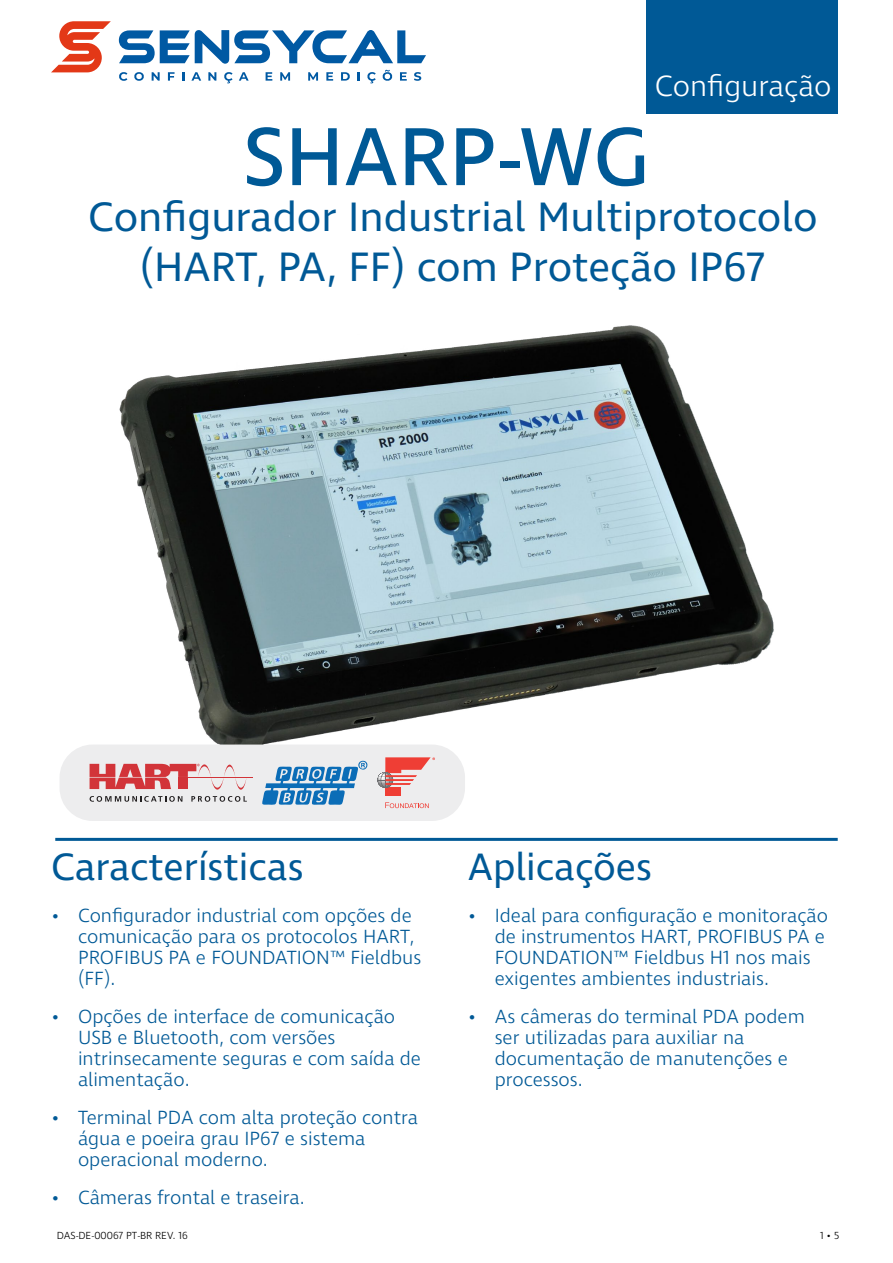
<style>
.page{position:relative;width:893px;height:1263px;background:#fff}
.page>*{position:absolute;margin:0;border:0;box-sizing:border-box;transform-origin:0 0}
.t1{font:84px "Ingra";color:#005996}
.t2{font:42px/50.4px "Ingra";color:#005996;text-align:center}
.t3{font:39px "Ingra";color:#005996}
.t4{font:300 30px "Ingra";color:#fff}
.t5{font:300 19.5px/21px "Ingra";color:#005996}
.t6{font:300 10.5px "Ingra";color:#000}
</style>
<div class="page">
<svg style="left:119px;top:72px;width:8px;height:9px"></svg>
<svg style="left:134px;top:72px;width:10px;height:9px"></svg>
<svg style="left:152px;top:72px;width:8px;height:9px"></svg>
<svg style="left:168px;top:72px;width:7px;height:9px"></svg>
<svg style="left:182px;top:72px;width:2px;height:9px"></svg>
<svg style="left:191px;top:72px;width:10px;height:9px"></svg>
<svg style="left:208px;top:72px;width:8px;height:9px"></svg>
<svg style="left:224px;top:72px;width:9px;height:11px"></svg>
<svg style="left:239px;top:72px;width:10px;height:9px"></svg>
<svg style="left:266px;top:72px;width:6px;height:9px"></svg>
<svg style="left:280px;top:72px;width:10px;height:9px"></svg>
<svg style="left:308px;top:72px;width:10px;height:9px"></svg>
<svg style="left:326px;top:72px;width:7px;height:9px"></svg>
<svg style="left:341px;top:72px;width:9px;height:9px"></svg>
<svg style="left:358px;top:72px;width:2px;height:9px"></svg>
<svg style="left:367px;top:72px;width:9px;height:11px"></svg>
<svg style="left:382px;top:70px;width:10px;height:11px"></svg>
<svg style="left:400px;top:72px;width:7px;height:9px"></svg>
<svg style="left:414px;top:72px;width:7px;height:9px"></svg>
<svg style="left:119px;top:30px;width:307px;height:34px"></svg>
<svg style="left:51px;top:21px;width:60px;height:51px"></svg>
<hr style="left:55px;top:838px;width:783px;height:3px;background:#005996">
<div style="left:646px;top:0;width:192px;height:114px;background:#005996"></div>
<img style="left:119px;top:325px;width:655px;height:419px">
<div style="left:60px;top:744px;width:405px;height:77px;background:#ededee;border-radius:33px"></div>
<div style="left:385px;top:787px;width:16px;height:9px;background:#ef3e35"></div>
<svg style="left:378px;top:757px;width:57px;height:31px"></svg>
<svg style="left:385px;top:802px;width:44px;height:6px"></svg>
<hr style="left:188px;top:777px;width:64px;height:1px;background:#d23439">
<svg style="left:90px;top:796px;width:92px;height:6px"></svg>
<svg style="left:191px;top:796px;width:56px;height:6px"></svg>
<svg style="left:90px;top:764px;width:157px;height:26px"></svg>
<svg style="left:262px;top:760px;width:106px;height:45px"></svg>
<h3 class="t4" style="left:655px;top:67px;width:178px">Configuração</h3>
<h1 class="t1" style="left:243px;top:105px;width:408px">SHARP-WG</h1>
<h2 class="t2" style="left:88px;top:194px;width:731px">Configurador Industrial Multiprotocolo (HART, PA, FF) com Proteção IP67</h2>
<h3 class="t3" style="left:51px;top:842px;width:254px">Características</h3>
<p class="t5" style="left:78px;top:906px;width:345px;text-indent:-27px">• Configurador industrial com opções de comunicação para os protocolos HART,<br>PROFIBUS PA e FOUNDATION™ Fieldbus (FF).</p>
<p class="t5" style="left:78px;top:1007px;width:344px;text-indent:-27px">• Opções de interface de comunicação<br>USB e Bluetooth, com versões intrinsecamente seguras e com saída de alimentação.</p>
<p class="t5" style="left:78px;top:1108px;width:341px;text-indent:-27px">• Terminal PDA com alta proteção contra água e poeira grau IP67 e sistema operacional moderno.</p>
<p class="t5" style="left:51px;top:1188px;width:255px">• Câmeras frontal e traseira.</p>
<h3 class="t3" style="left:468px;top:842px;width:186px">Aplicações</h3>
<p class="t5" style="left:495px;top:906px;width:335px;text-indent:-27px">• Ideal para configuração e monitoração de instrumentos HART, PROFIBUS PA e FOUNDATION™ Fieldbus H1 nos mais exigentes ambientes industriais.</p>
<p class="t5" style="left:495px;top:1007px;width:312px;text-indent:-27px">• As câmeras do terminal PDA podem ser utilizadas para auxiliar na documentação de manutenções e processos.</p>
<p class="t6" style="left:57px;top:1229px;width:132px">DAS-DE-00067 PT-BR REV. 16</p>
<p class="t6" style="left:820px;top:1229px;width:21px">1 • 5</p>
</div>
